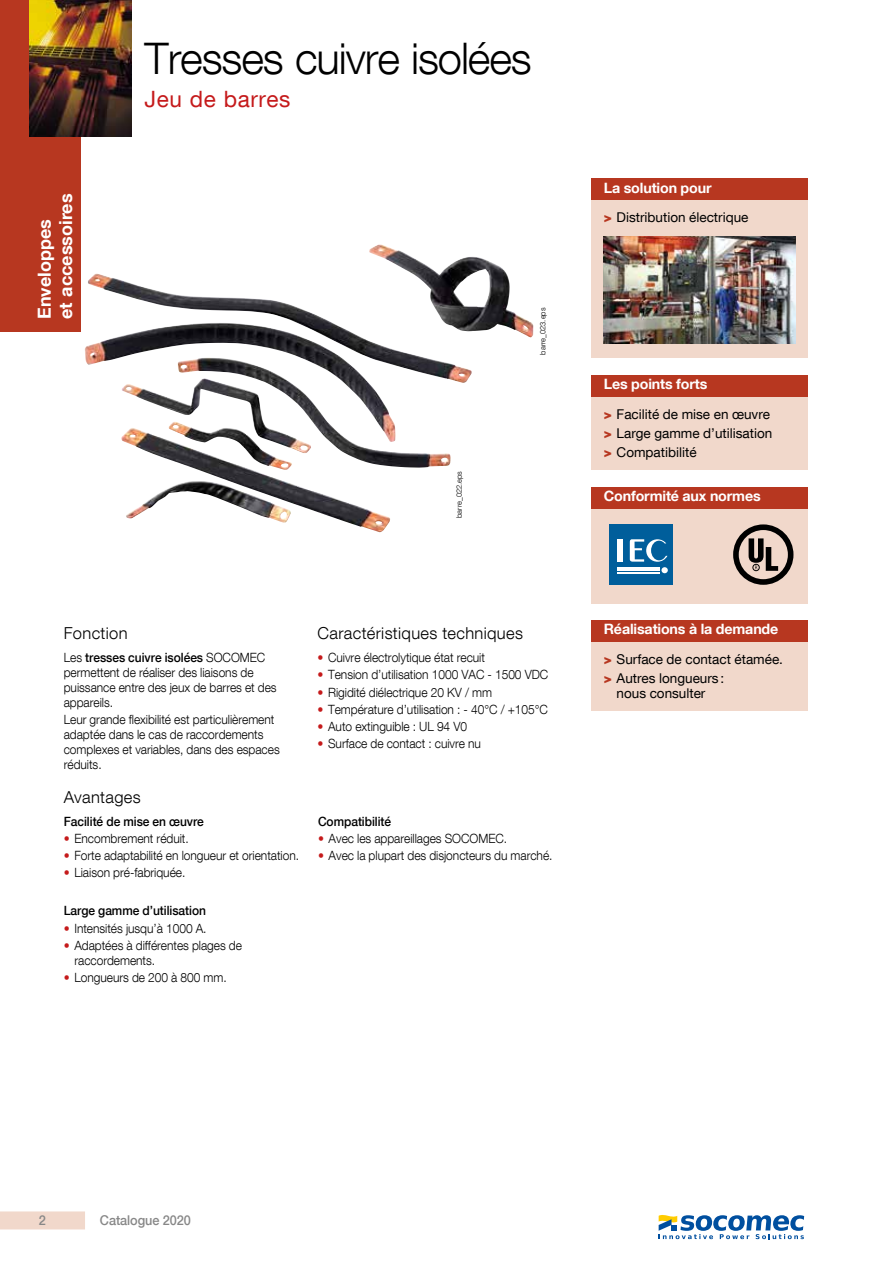
<style>
.page{position:relative;width:893px;height:1263px;background:#fff}
.page>*{position:absolute;margin:0;border:0;box-sizing:border-box;transform-origin:0 0}
.t1{font:300 43.5px "Helvetica Neue LT Com";letter-spacing:-.025em;color:#000}
.t2{font:22.5px "Helvetica Neue LT Com";letter-spacing:.025em;color:#c51a1b}
.t3{font:700 18px/21.6px "Helvetica Neue LT Com";color:#fff}
.t4{font:300 16.5px "Helvetica Neue LT Com";letter-spacing:.02em;color:#000}
.t5{font:700 14.25px "Helvetica Neue LT Com";letter-spacing:-.01em;color:#fff}
.t6{font:13.5px/19.2px "Helvetica Neue LT Com";color:#000}
.t7{font:500 13.5px "Helvetica Neue LT Com";letter-spacing:-.005em;color:#878787;scale:.94 1}
.t8{font:300 12.75px/15px "Helvetica Neue LT Com";letter-spacing:-.005em;color:#000;scale:.94 1}
.t9{font:500 12.75px "Helvetica Neue LT Com";letter-spacing:-.005em;color:#000;scale:.94 1}
.t10{font:300 7.5px "Helvetica Neue LT Com";color:#000}
.s1{font-weight:500}
.s2{color:#c51a1b}
.s3{font-weight:900;color:#b73720}
</style>
<div class="page">
<div style="left:0;top:0;width:81px;height:332px;background:#b73720"></div>
<div style="left:0;top:1211px;width:85px;height:18px;background:#f1d8cb"></div>
<img style="left:30px;top:0;width:102px;height:136px">
<div style="left:591px;top:396px;width:217px;height:74px;background:#f1d8cb"></div>
<div style="left:591px;top:375px;width:217px;height:21px;background:#b73720"></div>
<div style="left:591px;top:641px;width:217px;height:70px;background:#f1d8cb"></div>
<div style="left:591px;top:620px;width:217px;height:21px;background:#b73720"></div>
<div style="left:591px;top:508px;width:217px;height:95px;background:#f1d8cb"></div>
<div style="left:591px;top:487px;width:217px;height:21px;background:#b73720"></div>
<svg style="left:733px;top:524px;width:60px;height:61px"></svg>
<div style="left:753px;top:564px;width:6px;height:7px;border:1px solid #000;border-radius:50%"></div>
<div style="left:609px;top:524px;width:64px;height:61px;background:#005e9b"></div>
<hr style="left:617px;top:567px;width:42px;height:2px;background:#fff">
<hr style="left:617px;top:570px;width:42px;height:1px;background:#fff">
<hr style="left:617px;top:572px;width:42px;height:1px;background:#fff">
<div style="left:661px;top:567px;width:7px;height:6px;background:#fff;border-radius:50%"></div>
<div style="left:617px;top:539px;width:6px;height:23px;background:#fff"></div>
<svg style="left:630px;top:539px;width:37px;height:23px"></svg>
<div style="left:591px;top:200px;width:217px;height:158px;background:#f1d8cb"></div>
<div style="left:591px;top:179px;width:217px;height:21px;background:#b73720"></div>
<img style="left:604px;top:236px;width:191px;height:108px">
<img style="left:85px;top:273px;width:387px;height:169px">
<img style="left:369px;top:244px;width:164px;height:93px">
<svg style="left:659px;top:1215px;width:145px;height:24px"></svg>
<h3 class="t3" style="left:33px;top:319px;width:127px;rotate:-90deg">Enveloppes<br>et accessoires</h3>
<h1 class="t1" style="left:145px;top:32px;width:389px">Tresses cuivre isolées</h1>
<h2 class="t2" style="left:145px;top:85px;width:147px">Jeu de barres</h2>
<p class="t10" style="left:455px;top:518px;width:48px;rotate:-90deg">barre_022.eps</p>
<p class="t10" style="left:538px;top:355px;width:48px;rotate:-90deg">barre_023.eps</p>
<p class="t4" style="left:64px;top:623px;width:65px">Fonction</p>
<p class="t8" style="left:64px;top:650px;width:228px">Les <span class="s1">tresses cuivre isolées</span> SOCOMEC permettent de réaliser des liaisons de puissance entre des jeux de barres et des appareils.</p>
<p class="t8" style="left:64px;top:712px;width:231px">Leur grande flexibilité est particulièrement adaptée dans le cas de raccordements complexes et variables, dans des espaces réduits.</p>
<p class="t4" style="left:64px;top:787px;width:78px">Avantages</p>
<p class="t9" style="left:64px;top:813px;width:150px">Facilité de mise en œuvre</p>
<p class="t8" style="left:64px;top:830px;width:134px"><span class="s2">•</span> Encombrement réduit.</p>
<p class="t8" style="left:64px;top:847px;width:252px"><span class="s2">•</span> Forte adaptabilité en longueur et orientation.</p>
<p class="t8" style="left:64px;top:865px;width:131px"><span class="s2">•</span> Liaison pré-fabriquée.</p>
<p class="t9" style="left:64px;top:903px;width:153px">Large gamme d’utilisation</p>
<p class="t8" style="left:64px;top:920px;width:153px"><span class="s2">•</span> Intensités jusqu’à 1000 A.</p>
<p class="t8" style="left:74px;top:937px;width:180px;text-indent:-11px"><span class="s2">•</span> Adaptées à différentes plages de raccordements.</p>
<p class="t8" style="left:64px;top:969px;width:175px"><span class="s2">•</span> Longueurs de 200 à 800 mm.</p>
<p class="t4" style="left:317px;top:623px;width:207px">Caractéristiques techniques</p>
<p class="t8" style="left:317px;top:650px;width:180px"><span class="s2">•</span> Cuivre électrolytique état recuit</p>
<p class="t8" style="left:317px;top:667px;width:247px"><span class="s2">•</span> Tension d’utilisation 1000 VAC - 1500 VDC</p>
<p class="t8" style="left:317px;top:684px;width:187px"><span class="s2">•</span> Rigidité diélectrique 20 KV / mm</p>
<p class="t8" style="left:317px;top:701px;width:247px"><span class="s2">•</span> Température d’utilisation : - 40°C / +105°C</p>
<p class="t8" style="left:317px;top:718px;width:161px"><span class="s2">•</span> Auto extinguible : UL 94 V0</p>
<p class="t8" style="left:317px;top:735px;width:175px"><span class="s2">•</span> Surface de contact : cuivre nu</p>
<p class="t9" style="left:318px;top:813px;width:79px">Compatibilité</p>
<p class="t8" style="left:318px;top:830px;width:203px"><span class="s2">•</span> Avec les appareillages SOCOMEC.</p>
<p class="t8" style="left:318px;top:847px;width:251px"><span class="s2">•</span> Avec la plupart des disjoncteurs du marché.</p>
<p class="t5" style="left:604px;top:179px;width:109px">La solution pour</p>
<p class="t6" style="left:604px;top:208px;width:146px"><span class="s3">&gt;</span> Distribution électrique</p>
<p class="t5" style="left:604px;top:375px;width:105px">Les points forts</p>
<p class="t6" style="left:604px;top:404px;width:170px"><span class="s3">&gt;</span> Facilité de mise en œuvre <span class="s3">&gt;</span> Large gamme d’utilisation <span class="s3">&gt;</span> Compatibilité</p>
<p class="t5" style="left:604px;top:487px;width:158px">Conformité aux normes</p>
<p class="t5" style="left:604px;top:620px;width:176px">Réalisations à la demande</p>
<p class="t6" style="left:604px;top:649px;width:181px"><span class="s3">&gt;</span> Surface de contact étamée. <span class="s3">&gt;</span> Autres longueurs:</p>
<p class="t6" style="left:617px;top:683px;width:90px">nous consulter</p>
<p class="t7" style="left:39px;top:1212px;width:9px">2</p>
<p class="t7" style="left:100px;top:1212px;width:98px">Catalogue 2020</p>
</div>
